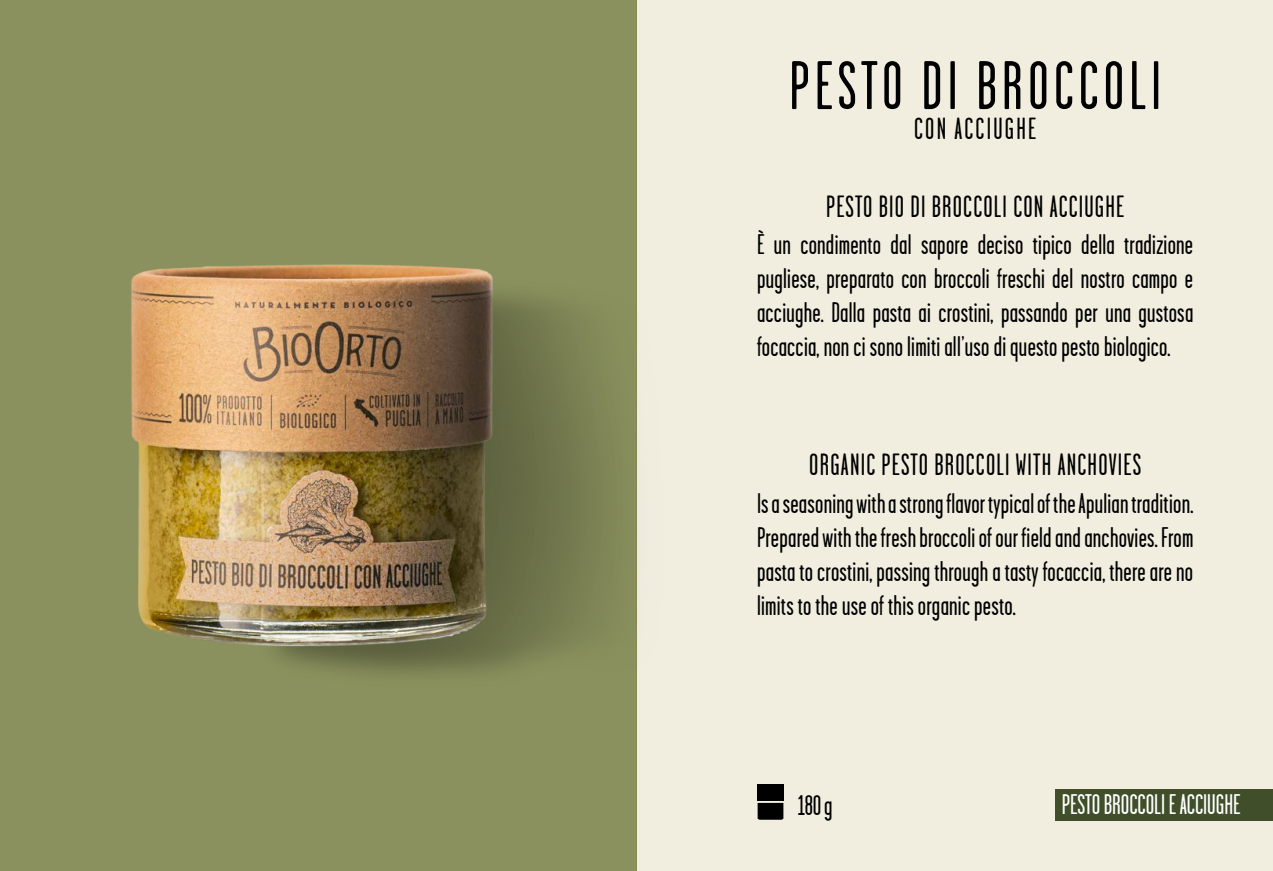
<style>
.page{position:relative;width:1273px;height:871px;background:#fff}
.page>*{position:absolute;margin:0;border:0;box-sizing:border-box;transform-origin:0 0}
.t1{font:68.48px "Garage Gothic";letter-spacing:.075em;color:#000}
.t2{font:30.7px "Garage Gothic";letter-spacing:.04em;color:#000}
.t3{font:30.52px "Garage Gothic";letter-spacing:.075em;color:#000}
.t4{font:28.34px/34px "Garage Gothic";letter-spacing:.01em;color:#000;text-align:justify}
.t5{font:28.34px "Garage Gothic";color:#fff}
</style>
<div class="page">
<div style="left:636px;top:0;width:636px;height:870px;background:#f1eddf"></div>
<div style="left:0;top:0;width:636px;height:870px;background:#8a915e"></div>
<img style="left:131px;top:264px;width:472px;height:410px">
<svg style="left:757px;top:802px;width:26px;height:17px"></svg>
<div style="left:757px;top:784px;width:26px;height:16px;background:#000"></div>
<div style="left:1055px;top:788px;width:217px;height:32px;background:#404f29"></div>
<p class="t1" style="left:789px;top:50px;width:373px">PESTO DI BROCCOLI</p>
<p class="t3" style="left:914px;top:112px;width:124px">CON ACCIUGHE</p>
<p class="t2" style="left:826px;top:191px;width:300px">PESTO BIO DI BROCCOLI CON ACCIUGHE</p>
<p class="t4" style="left:757px;top:228px;width:437px">È un condimento dal sapore deciso tipico della tradizione pugliese, preparato con broccoli freschi del nostro campo e acciughe. Dalla pasta ai crostini, passando per una gustosa focaccia, non ci sono limiti all’uso di questo pesto biologico.</p>
<p class="t2" style="left:809px;top:448px;width:333px">ORGANIC PESTO BROCCOLI WITH ANCHOVIES</p>
<p class="t4" style="left:757px;top:486px;width:437px">Is a seasoning with a strong flavor typical of the Apulian tradition.<br>Prepared with the fresh broccoli of our field and anchovies. From pasta to crostini, passing through a tasty focaccia, there are no limits to the use of this organic pesto.</p>
<p class="t4" style="left:797px;top:788px;width:36px">180 g</p>
<p class="t5" style="left:1061px;top:789px;width:180px">PESTO BROCCOLI E ACCIUGHE</p>
</div>
